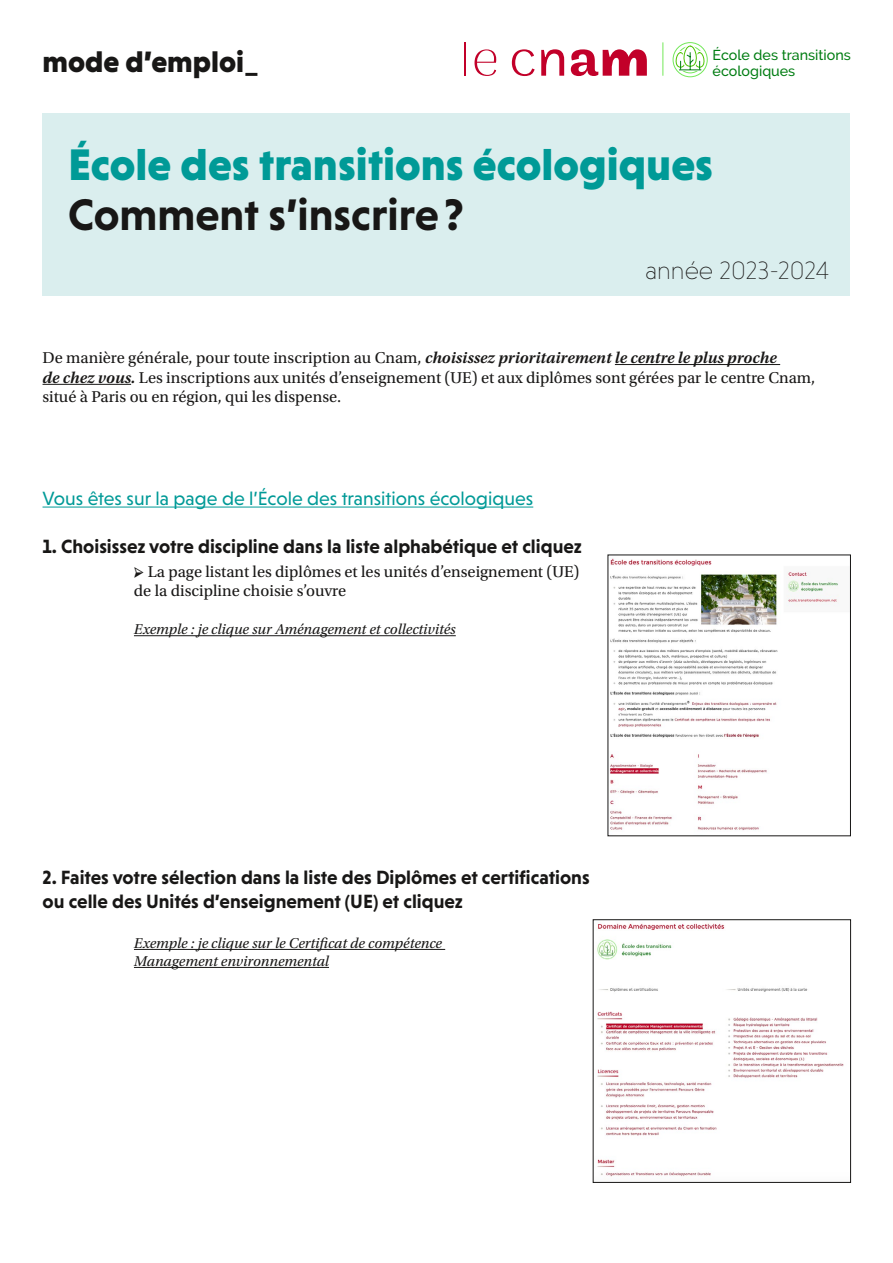
<style>
.page{position:relative;width:893px;height:1263px;background:#fff}
.page>*{position:absolute;margin:0;border:0;box-sizing:border-box;transform-origin:0 0}
.t1{font:900 45px "Niveau Grotesk";color:#009a97}
.t2{font:700 45px "Niveau Grotesk";color:#181716}
.t3{font:900 30px "Niveau Grotesk";color:#181716}
.t4{font:200 25.5px "Niveau Grotesk";color:#181716}
.t5{font:700 19.5px/23.4px "Niveau Grotesk";color:#181716}
.t6{font:19.5px "Niveau Grotesk";color:#009a97}
.t7{font:16.5px/19.8px "Utopia Std";color:#181716}
.t8{font:italic 15px/18px "Utopia Std";color:#181716}
.t9{font:500 14.25px "Raleway";color:#007d12}
.s1{font-weight:600;font-style:italic}
</style>
<div class="page">
<div style="left:43px;top:113px;width:807px;height:183px;background:#daeeee"></div>
<hr style="left:615px;top:364px;width:165px;height:1px;background:#181716">
<hr style="left:43px;top:384px;width:88px;height:1px;background:#181716">
<hr style="left:43px;top:507px;width:490px;height:1px;background:#009a97">
<hr style="left:134px;top:635px;width:322px;height:1px;background:#181716">
<svg style="left:474px;top:49px;width:22px;height:27px"></svg>
<hr style="left:464px;top:42px;width:2px;height:34px;background:#c20029">
<svg style="left:512px;top:49px;width:23px;height:27px"></svg>
<svg style="left:541px;top:49px;width:23px;height:27px"></svg>
<svg style="left:571px;top:49px;width:76px;height:27px"></svg>
<hr style="left:662px;top:42px;width:1px;height:34px;background:#73e859">
<div style="left:673px;top:42px;width:35px;height:35px;border:1px solid #73e859;border-radius:50%"></div>
<div style="left:677px;top:46px;width:27px;height:27px;border:1px solid #73e859;border-radius:50%"></div>
<svg style="left:673px;top:44px;width:34px;height:27px"></svg>
<img style="left:610px;top:558px;width:229px;height:273px">
<img style="left:597px;top:923px;width:247px;height:254px">
<div style="left:593px;top:919px;width:258px;height:263px;border:1px solid #181716"></div>
<hr style="left:134px;top:949px;width:311px;height:1px;background:#181716">
<hr style="left:134px;top:967px;width:195px;height:1px;background:#181716">
<h2 class="t3" style="left:43px;top:45px;width:218px">mode d’emploi_</h2>
<p class="t9" style="left:713px;top:47px;width:140px">École des transitions</p>
<p class="t9" style="left:713px;top:63px;width:84px">écologiques</p>
<h1 class="t1" style="left:68px;top:139px;width:646px">École des transitions écologiques</h1>
<h1 class="t2" style="left:68px;top:189px;width:397px">Comment s’inscrire?</h1>
<h3 class="t4" style="left:645px;top:257px;width:185px">année 2023-2024</h3>
<p class="t7" style="left:43px;top:348px;width:774px">De manière générale, pour toute inscription au Cnam, <span class="s1">choisissez prioritairement le centre le plus proche<br>de chez vous.</span> Les inscriptions aux unités d’enseignement (UE) et aux diplômes sont gérées par le centre Cnam, situé à Paris ou en région, qui les dispense.</p>
<p class="t6" style="left:43px;top:487px;width:492px">Vous êtes sur la page de l’École des transitions écologiques</p>
<p class="t5" style="left:43px;top:534px;width:541px">1. Choisissez votre discipline dans la liste alphabétique et cliquez</p>
<p class="t7" style="left:134px;top:562px;width:447px">→ La page listant les diplômes et les unités d’enseignement (UE) de la discipline choisie s’ouvre</p>
<p class="t8" style="left:134px;top:621px;width:323px">Exemple : je clique sur Aménagement et collectivités</p>
<p class="t5" style="left:43px;top:866px;width:549px">2. Faites votre sélection dans la liste des Diplômes et certifications ou celle des Unités d’enseignement (UE) et cliquez</p>
<p class="t8" style="left:134px;top:934px;width:310px">Exemple : je clique sur le Certificat de compétence<br>Management environnemental</p>
</div>
